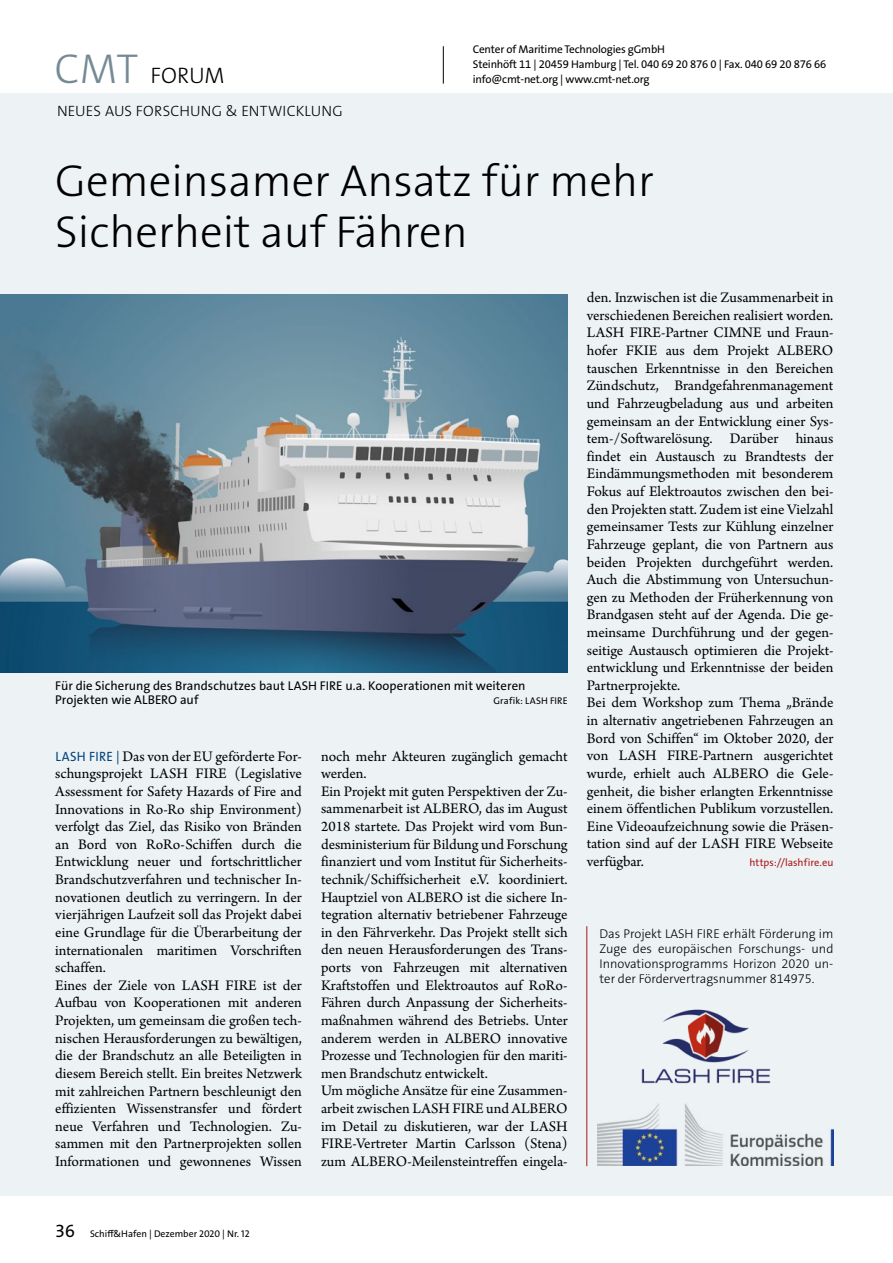
<style>
.page{position:relative;width:893px;height:1263px;background:#fff}
.page>*{position:absolute;margin:0;border:0;box-sizing:border-box;transform-origin:0 0}
.t1{font:300 45px/51px "The Sans Os F";color:#000}
.t2{font:300 22.5px "The Sans Os F";color:#000}
.t3{font:15.3px/17.5px "Arno Pro";color:#000}
.t4{font:300 15px "The Sans Os F";letter-spacing:.01em;color:#000}
.t5{font:300 12.75px/15px "The Sans Os F";color:#000;text-align:justify}
.t6{font:12.75px/14.2px "The Sans Os F";color:#000}
.t7{font:11.25px/15px "The Sans Os F";letter-spacing:-.015em;color:#000}
.t8{font:10.5px "The Sans Os F";letter-spacing:.005em;color:#aa181a}
.t9{font:9.75px "The Sans Os F";color:#000}
.s1{font-size:42px;color:#758a94}
.s2{font-family:"The Sans Os F";font-size:13.5px;color:#00437c}
.s3{font-size:18px}
</style>
<div class="page">
<div style="left:0;top:94px;width:893px;height:1102px;background:#edf2f5"></div>
<hr style="left:586px;top:926px;width:1px;height:240px;background:#aa181a">
<img style="left:597px;top:1106px;width:236px;height:59px">
<img style="left:641px;top:1009px;width:130px;height:97px">
<img style="left:0;top:294px;width:568px;height:379px">
<hr style="left:443px;top:46px;width:1px;height:38px;background:#000">
<h2 class="t2" style="left:55px;top:61px;width:172px"><span class="s1">CMT</span> FORUM</h2>
<p class="t4" style="left:57px;top:102px;width:287px">NEUES AUS FORSCHUNG &amp; ENTWICKLUNG</p>
<p class="t7" style="left:473px;top:41px;width:355px">Center of Maritime Technologies gGmbH<br>Steinhöft 11 | 20459 Hamburg | Tel. 040 69 20 876 0 | Fax. 040 69 20 876 66</p>
<p class="t7" style="left:473px;top:71px;width:178px">info@cmt-net.org | www.cmt-net.org</p>
<h1 class="t1" style="left:55px;top:156px;width:600px">Gemeinsamer Ansatz für mehr<br>Sicherheit auf Fähren</h1>
<p class="t6" style="left:55px;top:679px;width:472px">Für die Sicherung des Brandschutzes baut LASH FIRE u.a. Kooperationen mit weiteren<br>Projekten wie ALBERO auf</p>
<p class="t9" style="left:493px;top:695px;width:76px">Grafik: LASH FIRE</p>
<p class="t3" style="left:55px;top:748px;width:248px"><span class="s2">LASH FIRE |</span> Das von der EU geförderte For&shy;schungsprojekt LASH FIRE (Legislative Assessment for Safety Hazards of Fire and Innovations in Ro-Ro ship Environment) verfolgt das Ziel, das Risiko von Bränden an Bord von RoRo-Schiffen durch die Entwicklung neuer und fortschrittlicher Brandschutzverfahren und technischer In&shy;novationen deutlich zu verringern. In der vierjährigen Laufzeit soll das Projekt dabei eine Grundlage für die Überarbeitung der internationalen maritimen Vorschriften schaffen.<br>Eines der Ziele von LASH FIRE ist der Aufbau von Kooperationen mit anderen Projekten, um gemeinsam die großen tech&shy;nischen Herausforderungen zu bewältigen, die der Brandschutz an alle Beteiligten in diesem Bereich stellt. Ein breites Netzwerk mit zahlreichen Partnern beschleunigt den effizienten Wissenstransfer und fördert neue Verfahren und Technologien. Zu&shy;sammen mit den Partnerprojekten sollen Informationen und gewonnenes Wissen</p>
<p class="t3" style="left:321px;top:748px;width:248px">noch mehr Akteuren zugänglich gemacht werden.<br>Ein Projekt mit guten Perspektiven der Zu&shy;sammenarbeit ist ALBERO, das im August 2018 startete. Das Projekt wird vom Bun&shy;desministerium für Bildung und Forschung finanziert und vom Institut für Sicherheits&shy;technik/Schiffsicherheit e.V. koordiniert.<br>Hauptziel von ALBERO ist die sichere In&shy;tegration alternativ betriebener Fahrzeuge in den Fährverkehr. Das Projekt stellt sich den neuen Herausforderungen des Trans&shy;ports von Fahrzeugen mit alternativen Kraftstoffen und Elektroautos auf RoRo-Fähren durch Anpassung der Sicherheits&shy;maßnahmen während des Betriebs. Unter anderem werden in ALBERO innovative Prozesse und Technologien für den mariti&shy;men Brandschutz entwickelt.<br>Um mögliche Ansätze für eine Zusammen&shy;arbeit zwischen LASH FIRE und ALBERO im Detail zu diskutieren, war der LASH FIRE-Vertreter Martin Carlsson (Stena) zum ALBERO-Meilensteintreffen eingela-</p>
<p class="t3" style="left:587px;top:290px;width:248px">den. Inzwischen ist die Zusammenarbeit in verschiedenen Bereichen realisiert worden.<br>LASH FIRE-Partner CIMNE und Fraun&shy;hofer FKIE aus dem Projekt ALBERO tauschen Erkenntnisse in den Bereichen Zündschutz, Brandgefahrenmanagement und Fahrzeugbeladung aus und arbeiten gemeinsam an der Entwicklung einer Sys&shy;tem-/Softwarelösung. Darüber hinaus findet ein Austausch zu Brandtests der Eindämmungsmethoden mit besonderem Fokus auf Elektroautos zwischen den bei&shy;den Projekten statt. Zudem ist eine Vielzahl gemeinsamer Tests zur Kühlung einzelner Fahrzeuge geplant, die von Partnern aus beiden Projekten durchgeführt werden.<br>Auch die Abstimmung von Untersuchun&shy;gen zu Methoden der Früherkennung von Brandgasen steht auf der Agenda. Die ge&shy;meinsame Durchführung und der gegen&shy;seitige Austausch optimieren die Projekt&shy;entwicklung und Erkenntnisse der beiden Partnerprojekte.<br>Bei dem Workshop zum Thema „Brände in alternativ angetriebenen Fahrzeugen an Bord von Schiffen“ im Oktober 2020, der von LASH FIRE-Partnern ausgerichtet wurde, erhielt auch ALBERO die Gele&shy;genheit, die bisher erlangten Erkenntnisse einem öffentlichen Publikum vorzustellen.<br>Eine Videoaufzeichnung sowie die Präsen&shy;tation sind auf der LASH FIRE Webseite verfügbar.</p>
<p class="t8" style="left:749px;top:856px;width:86px">https://lashfire.eu</p>
<p class="t5" style="left:600px;top:926px;width:235px">Das Projekt LASH FIRE erhält Förderung im Zuge des europäischen Forschungs- und Innovationsprogramms Horizon 2020 un&shy;ter der Fördervertragsnummer 814975.</p>
<p class="t9" style="left:55px;top:1228px;width:196px"><span class="s3">36</span> Schiff&amp;Hafen | Dezember 2020 | Nr. 12</p>
</div>
